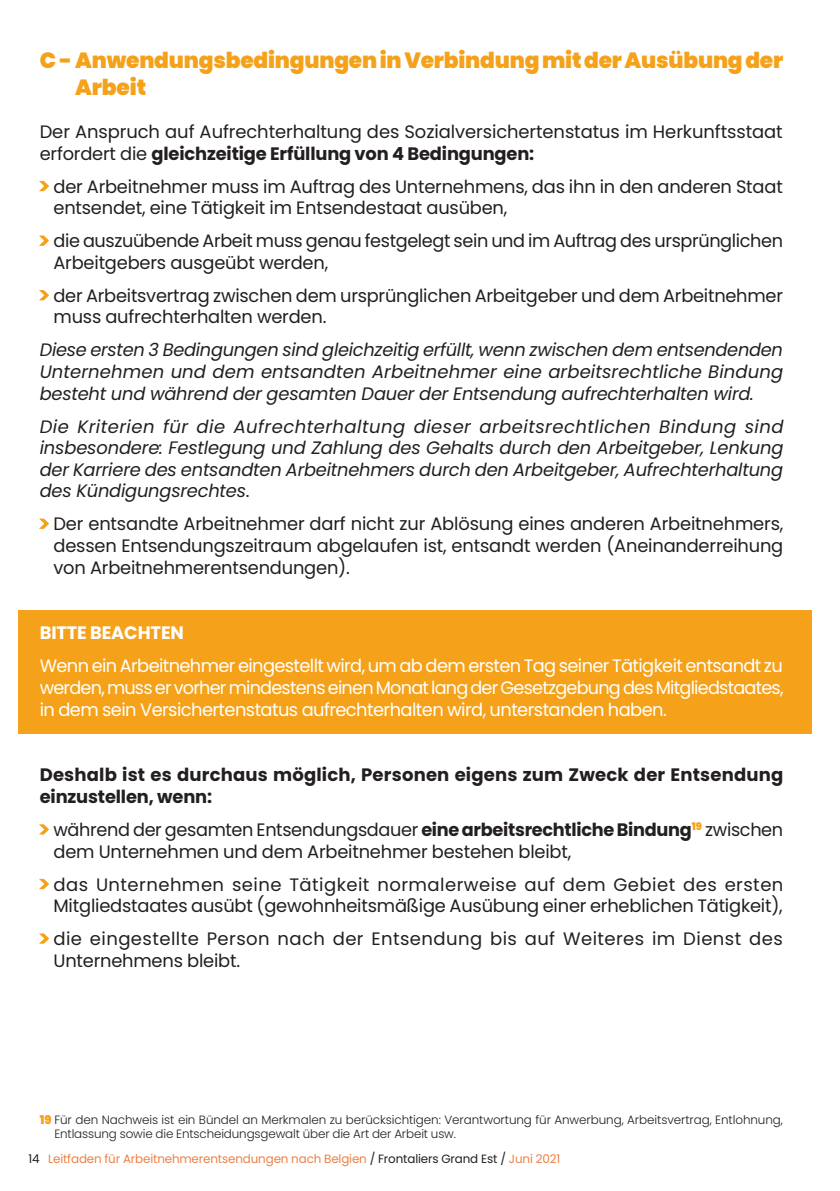
<style>
.page{position:relative;width:840px;height:1191px;background:#fff}
.page>*{position:absolute;margin:0;border:0;box-sizing:border-box;transform-origin:0 0}
.t1{font:900 22px/26.4px "Poppins";letter-spacing:-.01em;color:#f5a21a}
.t2{font:18px/21.6px "Poppins";letter-spacing:-.01em;color:#231f20}
.t3{font:italic 18px/21.6px "Poppins";letter-spacing:-.01em;color:#231f20;text-align:justify}
.t4{font:18px/21.6px "Poppins";letter-spacing:-.03em;color:#fff;text-align:justify}
.t5{font:18px/21.6px "Poppins";letter-spacing:.025em;color:#231f20}
.t6{font:700 18px/21.6px "Poppins";letter-spacing:.01em;color:#231f20}
.t7{font:700 18px "Poppins";letter-spacing:-.01em;color:#fff}
.t8{font:300 12px/14.4px "Poppins";letter-spacing:-.005em;color:#231f20}
.t9{font:12px "Poppins";letter-spacing:-.01em;color:#ea8146}
.s1{font-weight:700}
.s2{color:#f5a21a}
.s3{font-style:normal}
.s4{font-weight:900;color:#f5a21a}
.s5{color:#231f20}
</style>
<div class="page">
<div style="left:18px;top:610px;width:793px;height:123px;background:#f5a21a"></div>
<p class="t1" style="left:75px;top:48px;width:709px;text-indent:-35px">C - Anwendungsbedingungen in Verbindung mit der Ausübung der<br>Arbeit</p>
<p class="t2" style="left:40px;top:121px;width:744px">Der Anspruch auf Aufrechterhaltung des Sozialversichertenstatus im Herkunftsstaat erfordert die <span class="s1">gleichzeitige Erfüllung von 4 Bedingungen:</span></p>
<p class="t2" style="left:53px;top:176px;width:730px;text-indent:-14px"><span class="s2">&gt;</span> der Arbeitnehmer muss im Auftrag des Unternehmens, das ihn in den anderen Staat entsendet, eine Tätigkeit im Entsendestaat ausüben,</p>
<p class="t2" style="left:53px;top:230px;width:730px;text-indent:-14px"><span class="s2">&gt;</span> die auszuübende Arbeit muss genau festgelegt sein und im Auftrag des ursprünglichen<br>Arbeitgebers ausgeübt werden,</p>
<p class="t2" style="left:53px;top:285px;width:730px;text-indent:-14px"><span class="s2">&gt;</span> der Arbeitsvertrag zwischen dem ursprünglichen Arbeitgeber und dem Arbeitnehmer muss aufrechterhalten werden.</p>
<p class="t3" style="left:40px;top:339px;width:744px">Diese ersten 3 Bedingungen sind gleichzeitig erfüllt, wenn zwischen dem entsendenden Unternehmen und dem entsandten Arbeitnehmer eine arbeitsrechtliche Bindung besteht und während der gesamten Dauer der Entsendung aufrechterhalten wird.</p>
<p class="t3" style="left:40px;top:415px;width:745px">Die Kriterien für die Aufrechterhaltung dieser arbeitsrechtlichen Bindung sind insbesondere: Festlegung und Zahlung des Gehalts durch den Arbeitgeber, Lenkung der Karriere des entsandten Arbeitnehmers durch den Arbeitgeber, Aufrechterhaltung des Kündigungsrechtes<span class="s3">.</span></p>
<p class="t2" style="left:53px;top:513px;width:731px;text-align:justify;text-indent:-14px"><span class="s2">&gt;</span> Der entsandte Arbeitnehmer darf nicht zur Ablösung eines anderen Arbeitnehmers, dessen Entsendungszeitraum abgelaufen ist, entsandt werden (Aneinanderreihung von Arbeitnehmerentsendungen).</p>
<p class="t7" style="left:40px;top:622px;width:146px">BITTE BEACHTEN</p>
<p class="t4" style="left:40px;top:655px;width:744px">Wenn ein Arbeitnehmer eingestellt wird, um ab dem ersten Tag seiner Tätigkeit entsandt zu werden, muss er vorher mindestens einen Monat lang der Gesetzgebung des Mitgliedstaates, in dem sein Versichertenstatus aufrechterhalten wird, unterstanden haben.</p>
<p class="t6" style="left:40px;top:764px;width:744px">Deshalb ist es durchaus möglich, Personen eigens zum Zweck der Entsendung einzustellen, wenn:</p>
<p class="t2" style="left:53px;top:819px;width:730px;text-indent:-14px"><span class="s2">&gt;</span> während der gesamten Entsendungsdauer <span class="s1">eine arbeitsrechtliche Bindung</span><sup>19</sup> zwischen dem Unternehmen und dem Arbeitnehmer bestehen bleibt,</p>
<p class="t2" style="left:40px;top:873px;width:744px;text-align:right"><span class="s2">&gt;</span> das Unternehmen seine Tätigkeit normalerweise auf dem Gebiet des ersten<br>Mitgliedstaates ausübt (gewohnheitsmäßige Ausübung einer erheblichen Tätigkeit),</p>
<p class="t5" style="left:53px;top:928px;width:730px;text-indent:-14px"><span class="s2">&gt;</span> die eingestellte Person nach der Entsendung bis auf Weiteres im Dienst des<br>Unternehmens bleibt.</p>
<p class="t8" style="left:54px;top:1112px;width:729px;text-indent:-15px"><span class="s4">19</span> Für den Nachweis ist ein Bündel an Merkmalen zu berücksichtigen: Verantwortung für Anwerbung, Arbeitsvertrag, Entlohnung,<br>Entlassung sowie die Entscheidungsgewalt über die Art der Arbeit usw.</p>
<p class="t9" style="left:28px;top:1151px;width:533px"><span class="s5">14</span> Leitfaden für Arbeitnehmerentsendungen nach Belgien <span class="s5">/ Frontaliers Grand Est /</span> Juni 2021</p>
</div>
